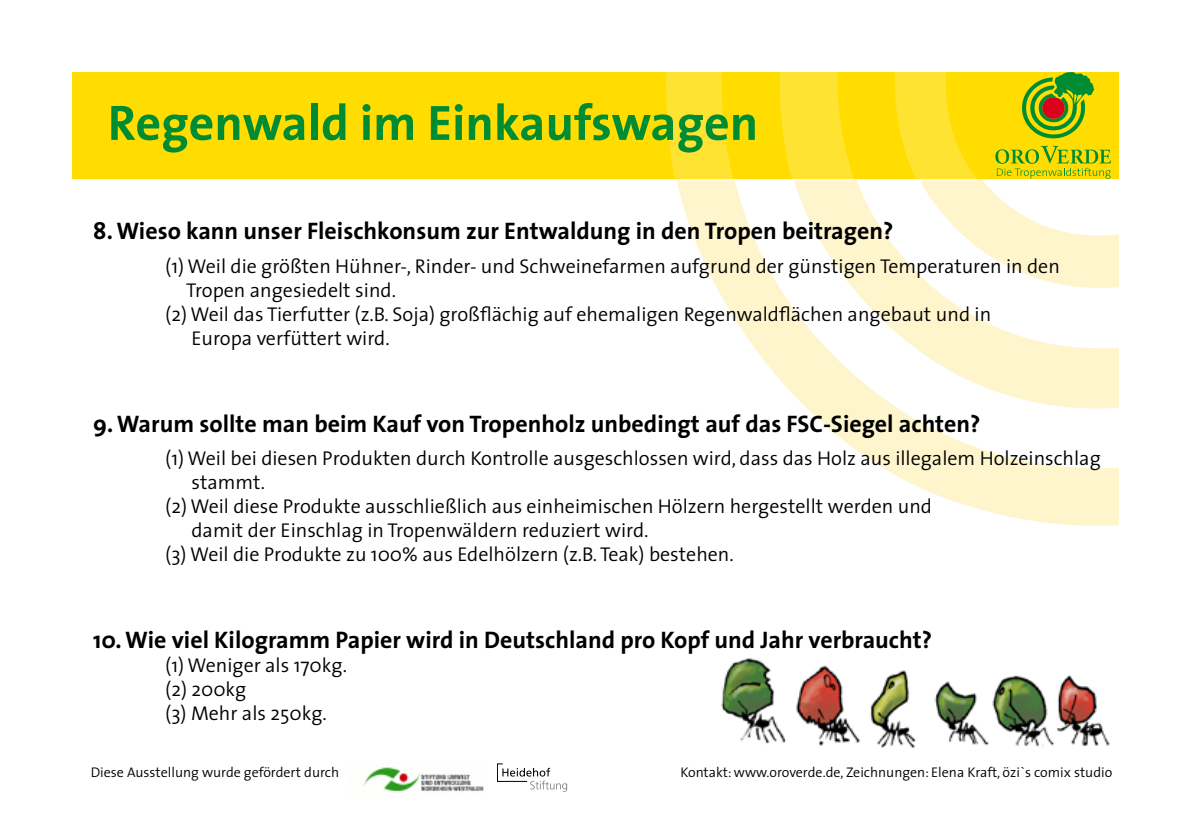
<style>
.page{position:relative;width:1191px;height:840px;background:#fff}
.page>*{position:absolute;margin:0;border:0;box-sizing:border-box;transform-origin:0 0}
.t1{font:700 50px "The Sans";color:#008c32}
.t2{font:700 24px "The Sans";color:#000}
.t3{font:300 20px/24px "The Sans";color:#000}
.t4{font:300 14px "The Sans";color:#000}
</style>
<div class="page">
<svg style="left:677px;top:181px;width:442px;height:345px"></svg>
<svg style="left:760px;top:302px;width:359px;height:124px;fill:#fef5d0"></svg>
<div style="left:72px;top:72px;width:1047px;height:107px;background:#fd0"></div>
<svg style="left:666px;top:72px;width:69px;height:109px;fill:#ffe332"></svg>
<svg style="left:760px;top:72px;width:359px;height:230px"></svg>
<div style="left:1042px;top:97px;width:22px;height:22px;background:#db001b;border-radius:50%"></div>
<img style="left:363px;top:767px;width:121px;height:26px">
<svg style="left:497px;top:763px;width:70px;height:28px"></svg>
<img style="left:721px;top:658px;width:389px;height:91px">
<h1 class="t1" style="left:108px;top:91px;width:652px">Regenwald im Einkaufswagen</h1>
<p class="t2" style="left:93px;top:216px;width:801px">8. Wieso kann unser Fleischkonsum zur Entwaldung in den Tropen beitragen?</p>
<p class="t3" style="left:165px;top:254px;width:896px">(1) Weil die größten Hühner-, Rinder- und Schweinefarmen aufgrund der günstigen Temperaturen in den</p>
<p class="t3" style="left:186px;top:278px;width:211px">Tropen angesiedelt sind.</p>
<p class="t3" style="left:165px;top:302px;width:827px">(2) Weil das Tierfutter (z.B. Soja) großflächig auf ehemaligen Regenwaldflächen angebaut und in</p>
<p class="t3" style="left:191px;top:326px;width:200px">Europa verfüttert wird.</p>
<p class="t2" style="left:93px;top:408px;width:889px">9. Warum sollte man beim Kauf von Tropenholz unbedingt auf das FSC-Siegel achten?</p>
<p class="t3" style="left:165px;top:446px;width:937px">(1) Weil bei diesen Produkten durch Kontrolle ausgeschlossen wird, dass das Holz aus illegalem Holzeinschlag</p>
<p class="t3" style="left:191px;top:470px;width:75px">stammt.</p>
<p class="t3" style="left:165px;top:494px;width:768px">(2) Weil diese Produkte ausschließlich aus einheimischen Hölzern hergestellt werden und</p>
<p class="t3" style="left:191px;top:518px;width:458px">damit der Einschlag in Tropenwäldern reduziert wird.</p>
<p class="t3" style="left:165px;top:542px;width:570px">(3) Weil die Produkte zu 100% aus Edelhölzern (z.B. Teak) bestehen.</p>
<p class="t2" style="left:93px;top:624px;width:840px">10. Wie viel Kilogramm Papier wird in Deutschland pro Kopf und Jahr verbraucht?</p>
<p class="t3" style="left:165px;top:653px;width:183px">(1) Weniger als 170kg. (2) 200kg<br>(3) Mehr als 250kg.</p>
<p class="t4" style="left:91px;top:762px;width:250px">Diese Ausstellung wurde gefördert durch</p>
<p class="t4" style="left:680px;top:762px;width:433px">Kontakt: www.oroverde.de, Zeichnungen: Elena Kraft, özi`s comix studio</p>
</div>
